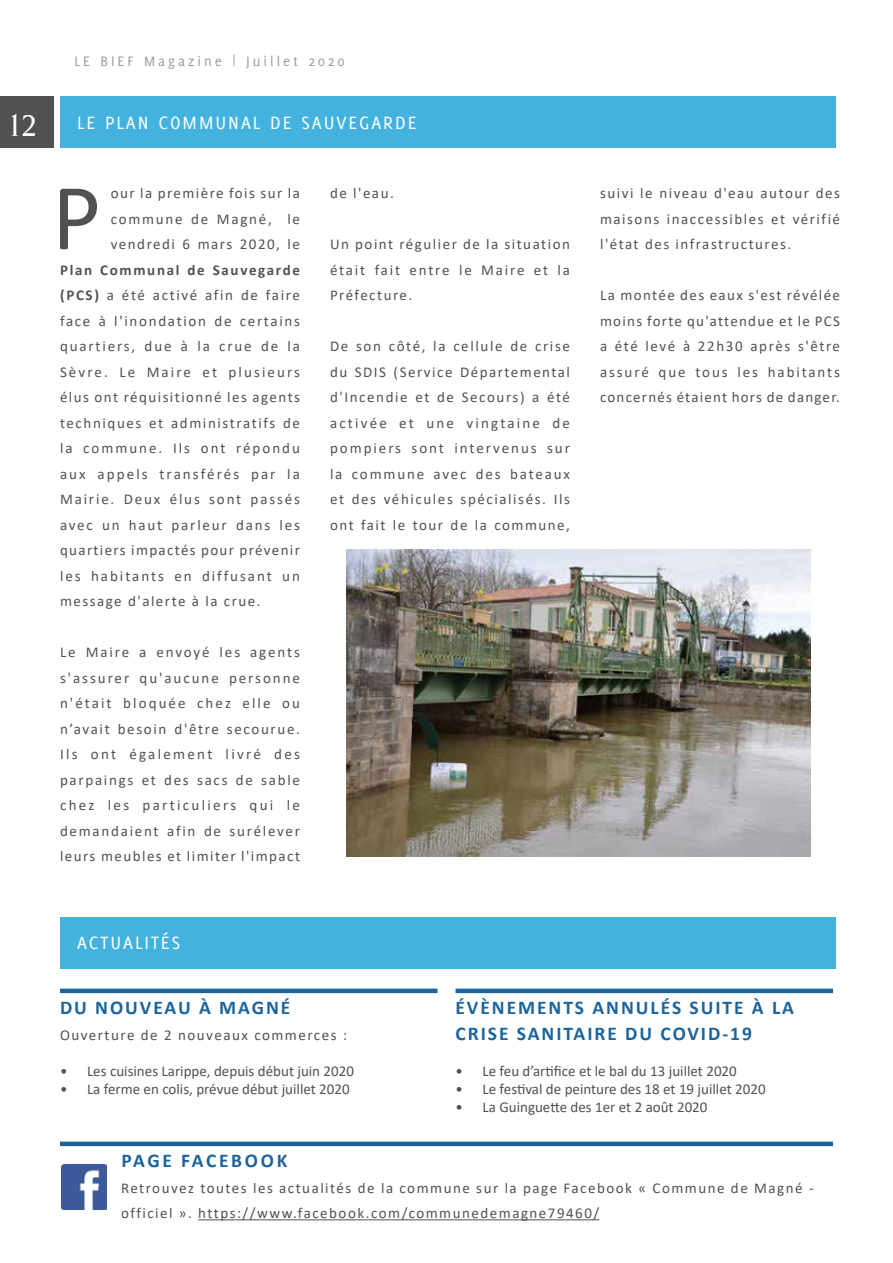
<style>
.page{position:relative;width:893px;height:1263px;background:#fff}
.page>*{position:absolute;margin:0;border:0;box-sizing:border-box;transform-origin:0 0}
.t1{font:95.4px "Calibri";color:#505252}
.t2{font:30px "November Medium Normal";color:#fff}
.t3{font:700 19.5px/25.5px "Calibri";letter-spacing:.1em;color:#1c649b}
.t4{font:19.5px "Delicious";letter-spacing:.1em;color:#fff}
.t5{font:700 19.5px "Calibri";letter-spacing:.14em;color:#1c649b}
.t6{font:15px/25.5px "Calibri";letter-spacing:.1em;color:#505252;text-align:justify}
.t7{font:15px "Calibri";color:#505252}
.t8{font:15px "Delicious";letter-spacing:.2em;color:#999b9c}
.s1{font-weight:700}
</style>
<div class="page">
<hr style="left:60px;top:1142px;width:773px;height:4px;background:#1c649b">
<hr style="left:198px;top:1219px;width:401px;height:1px;background:#505252">
<hr style="left:60px;top:989px;width:377px;height:4px;background:#1c649b">
<img style="left:61px;top:1164px;width:45px;height:45px">
<hr style="left:455px;top:989px;width:378px;height:4px;background:#1c649b">
<img style="left:347px;top:549px;width:463px;height:307px">
<div style="left:0;top:96px;width:53px;height:51px;background:#505252"></div>
<div style="left:60px;top:96px;width:776px;height:51px;background:#43b2de"></div>
<div style="left:60px;top:917px;width:776px;height:51px;background:#43b2de"></div>
<p class="t8" style="left:74px;top:53px;width:271px">LE BIEF Magazine | Juillet 2020</p>
<h2 class="t2" style="left:7px;top:109px;width:33px">12</h2>
<h3 class="t4" style="left:77px;top:112px;width:341px">LE PLAN COMMUNAL DE SAUVEGARDE</h3>
<h1 class="t1" style="left:52px;top:151px;width:51px">P</h1>
<p class="t6" style="left:111px;top:180px;width:191px">our la première fois sur la commune de Magné, le vendredi 6 mars 2020, le</p>
<p class="t6" style="left:60px;top:256px;width:242px"><span class="s1">Plan Communal de Sauvegarde (PCS)</span> a été activé afin de faire face à l'inondation de certains quartiers, due à la crue de la Sèvre. Le Maire et plusieurs élus ont réquisitionné les agents techniques et administratifs de la commune. Ils ont répondu aux appels transférés par la Mairie. Deux élus sont passés avec un haut parleur dans les quartiers impactés pour prévenir les habitants en diffusant un message d'alerte à la crue.</p>
<p class="t6" style="left:60px;top:639px;width:242px">Le Maire a envoyé les agents s'assurer qu'aucune personne n'était bloquée chez elle ou n’avait besoin d'être secourue.<br>Ils ont également livré des parpaings et des sacs de sable chez les particuliers qui le demandaient afin de surélever leurs meubles et limiter l'impact</p>
<h3 class="t4" style="left:77px;top:931px;width:105px">ACTUALITÉS</h3>
<p class="t6" style="left:330px;top:180px;width:65px">de l'eau.</p>
<p class="t6" style="left:330px;top:231px;width:241px">Un point régulier de la situation était fait entre le Maire et la Préfecture.</p>
<p class="t6" style="left:330px;top:333px;width:241px">De son côté, la cellule de crise du SDIS (Service Départemental d'Incendie et de Secours) a été activée et une vingtaine de pompiers sont intervenus sur la commune avec des bateaux et des véhicules spécialisés. Ils ont fait le tour de la commune,</p>
<p class="t6" style="left:600px;top:180px;width:242px">suivi le niveau d'eau autour des maisons inaccessibles et vérifié l'état des infrastructures.</p>
<p class="t6" style="left:600px;top:282px;width:242px">La montée des eaux s'est révélée moins forte qu'attendue et le PCS a été levé à 22h30 après s'être assuré que tous les habitants concernés étaient hors de danger.</p>
<h3 class="t3" style="left:60px;top:995px;width:232px">DU NOUVEAU À MAGNÉ</h3>
<p class="t6" style="left:60px;top:1021px;width:288px">Ouverture de 2 nouveaux commerces :</p>
<p class="t7" style="left:60px;top:1060px;width:295px">• Les cuisines Larippe, depuis début juin 2020</p>
<p class="t7" style="left:60px;top:1078px;width:291px">• La ferme en colis, prévue début juillet 2020</p>
<h3 class="t3" style="left:455px;top:995px;width:340px">ÉVÈNEMENTS ANNULÉS SUITE À LA<br>CRISE SANITAIRE DU COVID-19</h3>
<p class="t7" style="left:455px;top:1060px;width:283px">• Le feu d’artifice et le bal du 13 juillet 2020</p>
<p class="t7" style="left:455px;top:1078px;width:312px">• Le festival de peinture des 18 et 19 juillet 2020</p>
<p class="t7" style="left:455px;top:1096px;width:253px">• La Guinguette des 1er et 2 août 2020</p>
<h3 class="t5" style="left:121px;top:1147px;width:167px">PAGE FACEBOOK</h3>
<p class="t6" style="left:121px;top:1174px;width:694px">Retrouvez toutes les actualités de la commune sur la page Facebook « Commune de Magné - officiel ». https://www.facebook.com/communedemagne79460/</p>
</div>
